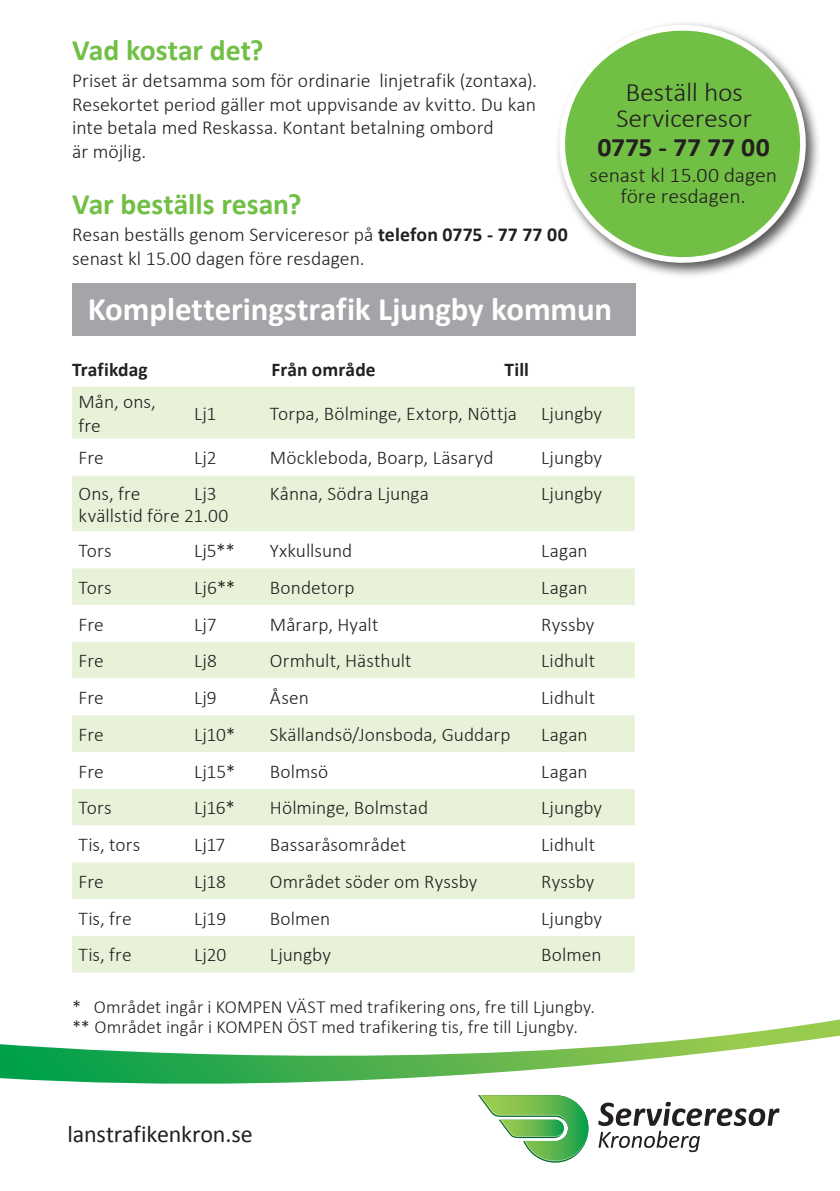
<style>
.page{position:relative;width:840px;height:1191px;background:#fff}
.page>*{position:absolute;margin:0;border:0;box-sizing:border-box;transform-origin:0 0}
.R2{font:700 32.8px "Calibri";letter-spacing:-.005em;color:#fff}
.R2-2{font:700 29.8px "Calibri";color:#71bf44}
.R3{font:300 26.6px/27.4px "Calibri";color:#231f20;text-align:center}
.t1{font:24px "Calibri";letter-spacing:-.01em;color:#231f20}
.R3-2{font:300 20.8px/21px "Calibri";color:#231f20;text-align:center}
.brödtext{font:300 19.8px/23.8px "Calibri";color:#231f20}
.brödtext-2{font:300 19.4px/24.6px "Calibri";letter-spacing:.005em;color:#231f20}
.brödtext-3{font:700 19.4px "Calibri";letter-spacing:.005em;color:#231f20}
.brödtext-4{font:300 18.4px "Calibri";letter-spacing:.005em;color:#231f20}
.s1{font-weight:700}
</style>
<div class="page">
<svg style="left:557px;top:23px;width:262px;height:262px"></svg>
<svg style="left:598px;top:1101px;width:181px;height:51px"></svg>
<svg style="left:480px;top:1098px;width:108px;height:64px"></svg>
<svg style="left:0;top:1019px;width:839px;height:79px"></svg>
<div style="left:72px;top:283px;width:563px;height:53px;background:#a4a5a9"></div>
<div style="left:72px;top:386px;width:562px;height:586px;background:#e8f2d8"></div>
<svg style="left:72px;top:439px;width:562px;height:36px"></svg>
<svg style="left:72px;top:531px;width:562px;height:404px"></svg>
<p class="R2-2" style="left:72px;top:31px;width:193px">Vad kostar det?</p>
<p class="brödtext" style="left:72px;top:68px;width:466px">Priset är detsamma som för ordinarie linjetrafik (zontaxa).<br>Resekortet period gäller mot uppvisande av kvitto. Du kan inte betala med Reskassa. Kontant betalning ombord<br>är möjlig.</p>
<p class="R2-2" style="left:72px;top:185px;width:231px">Var beställs resan?</p>
<p class="brödtext" style="left:72px;top:222px;width:497px">Resan beställs genom Serviceresor på <span class="s1">telefon 0775 - 77 77 00 </span>senast kl 15.00 dagen före resdagen.</p>
<p class="R3" style="left:597px;top:78px;width:174px">Beställ hos<br>Serviceresor<br><span class="s1">0775 - 77 77 00</span></p>
<p class="R3-2" style="left:589px;top:164px;width:189px">senast kl 15.00 dagen före resdagen.</p>
<p class="R2" style="left:88px;top:288px;width:525px">Kompletteringstrafik Ljungby kommun</p>
<p class="brödtext-3" style="left:72px;top:357px;width:77px">Trafikdag</p>
<p class="brödtext-3" style="left:271px;top:357px;width:106px">Från område</p>
<p class="brödtext-3" style="left:504px;top:357px;width:26px">Till</p>
<p class="brödtext-2" style="left:78px;top:389px;width:79px">Mån, ons, fre</p>
<p class="brödtext-2" style="left:194px;top:401px;width:24px">Lj1</p>
<p class="brödtext-2" style="left:270px;top:401px;width:248px">Torpa, Bölminge, Extorp, Nöttja</p>
<p class="brödtext-2" style="left:541px;top:401px;width:62px">Ljungby</p>
<p class="brödtext-2" style="left:78px;top:445px;width:27px">Fre</p>
<p class="brödtext-2" style="left:194px;top:445px;width:24px">Lj2</p>
<p class="brödtext-2" style="left:270px;top:445px;width:225px">Möckleboda, Boarp, Läsaryd</p>
<p class="brödtext-2" style="left:541px;top:445px;width:62px">Ljungby</p>
<p class="brödtext-2" style="left:78px;top:481px;width:63px">Ons, fre</p>
<p class="brödtext-2" style="left:194px;top:481px;width:24px">Lj3</p>
<p class="brödtext-2" style="left:270px;top:481px;width:160px">Kånna, Södra Ljunga</p>
<p class="brödtext-2" style="left:541px;top:481px;width:62px">Ljungby</p>
<p class="brödtext-2" style="left:78px;top:503px;width:151px">kvällstid före 21.00</p>
<p class="brödtext-2" style="left:78px;top:538px;width:35px">Tors</p>
<p class="brödtext-2" style="left:194px;top:538px;width:42px">Lj5**</p>
<p class="brödtext-2" style="left:270px;top:538px;width:84px">Yxkullsund</p>
<p class="brödtext-2" style="left:541px;top:538px;width:48px">Lagan</p>
<p class="brödtext-2" style="left:78px;top:575px;width:35px">Tors</p>
<p class="brödtext-2" style="left:194px;top:575px;width:43px">Lj6**</p>
<p class="brödtext-2" style="left:270px;top:575px;width:86px">Bondetorp</p>
<p class="brödtext-2" style="left:541px;top:575px;width:48px">Lagan</p>
<p class="brödtext-2" style="left:78px;top:611px;width:27px">Fre</p>
<p class="brödtext-2" style="left:194px;top:611px;width:24px">Lj7</p>
<p class="brödtext-2" style="left:270px;top:611px;width:110px">Mårarp, Hyalt</p>
<p class="brödtext-2" style="left:541px;top:611px;width:55px">Ryssby</p>
<p class="brödtext-2" style="left:78px;top:648px;width:27px">Fre</p>
<p class="brödtext-2" style="left:194px;top:648px;width:24px">Lj8</p>
<p class="brödtext-2" style="left:270px;top:648px;width:143px">Ormhult, Hästhult</p>
<p class="brödtext-2" style="left:541px;top:648px;width:55px">Lidhult</p>
<p class="brödtext-2" style="left:78px;top:685px;width:27px">Fre</p>
<p class="brödtext-2" style="left:194px;top:685px;width:24px">Lj9</p>
<p class="brödtext-2" style="left:270px;top:685px;width:40px">Åsen</p>
<p class="brödtext-2" style="left:541px;top:685px;width:55px">Lidhult</p>
<p class="brödtext-2" style="left:78px;top:722px;width:27px">Fre</p>
<p class="brödtext-2" style="left:194px;top:722px;width:43px">Lj10*</p>
<p class="brödtext-2" style="left:270px;top:722px;width:242px">Skällandsö/Jonsboda, Guddarp</p>
<p class="brödtext-2" style="left:541px;top:722px;width:48px">Lagan</p>
<p class="brödtext-2" style="left:78px;top:758px;width:27px">Fre</p>
<p class="brödtext-2" style="left:194px;top:758px;width:43px">Lj15*</p>
<p class="brödtext-2" style="left:270px;top:758px;width:60px">Bolmsö</p>
<p class="brödtext-2" style="left:541px;top:758px;width:48px">Lagan</p>
<p class="brödtext-2" style="left:78px;top:795px;width:35px">Tors</p>
<p class="brödtext-2" style="left:194px;top:795px;width:43px">Lj16*</p>
<p class="brödtext-2" style="left:270px;top:795px;width:160px">Hölminge, Bolmstad</p>
<p class="brödtext-2" style="left:541px;top:795px;width:62px">Ljungby</p>
<p class="brödtext-2" style="left:78px;top:832px;width:63px">Tis, tors</p>
<p class="brödtext-2" style="left:194px;top:832px;width:33px">Lj17</p>
<p class="brödtext-2" style="left:270px;top:832px;width:138px">Bassaråsområdet</p>
<p class="brödtext-2" style="left:541px;top:832px;width:55px">Lidhult</p>
<p class="brödtext-2" style="left:78px;top:869px;width:27px">Fre</p>
<p class="brödtext-2" style="left:194px;top:869px;width:33px">Lj18</p>
<p class="brödtext-2" style="left:270px;top:869px;width:209px">Området söder om Ryssby</p>
<p class="brödtext-2" style="left:541px;top:869px;width:55px">Ryssby</p>
<p class="brödtext-2" style="left:78px;top:905px;width:55px">Tis, fre</p>
<p class="brödtext-2" style="left:194px;top:905px;width:34px">Lj19</p>
<p class="brödtext-2" style="left:270px;top:905px;width:62px">Bolmen</p>
<p class="brödtext-2" style="left:541px;top:905px;width:62px">Ljungby</p>
<p class="brödtext-2" style="left:78px;top:942px;width:55px">Tis, fre</p>
<p class="brödtext-2" style="left:194px;top:942px;width:34px">Lj20</p>
<p class="brödtext-2" style="left:270px;top:942px;width:62px">Ljungby</p>
<p class="brödtext-2" style="left:541px;top:942px;width:62px">Bolmen</p>
<p class="brödtext-4" style="left:72px;top:995px;width:524px">* Området ingår i KOMPEN VÄST med trafikering ons, fre till Ljungby.</p>
<p class="brödtext-4" style="left:72px;top:1016px;width:507px">** Området ingår i KOMPEN ÖST med trafikering tis, fre till Ljungby.</p>
<p class="t1" style="left:67px;top:1118px;width:187px">lanstrafikenkron.se</p>
</div>
